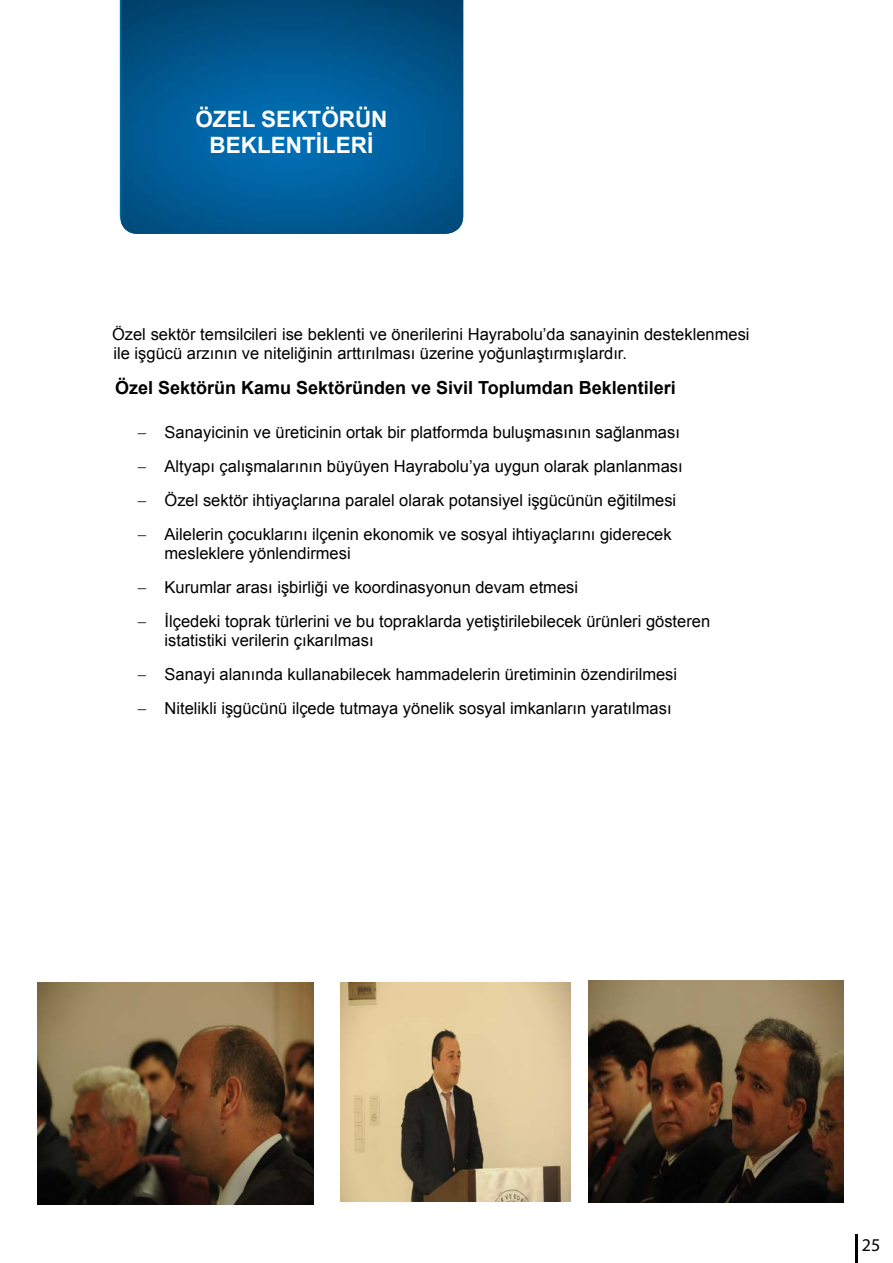
<style>
.page{position:relative;width:893px;height:1263px;background:#fff}
.page>*{position:absolute;margin:0;border:0;box-sizing:border-box;transform-origin:0 0}
.t1{font:700 22.5px/25.8px "Arial";color:#fff;text-align:center}
.t2{font:700 18px "Arial";color:#000}
.t3{font:18px "Myriad Pro";color:#000}
.t4{font:16.5px/33.9px "Arial";color:#000}
</style>
<div class="page">
<img style="left:121px;top:0;width:342px;height:234px">
<img style="left:340px;top:982px;width:230px;height:220px">
<img style="left:589px;top:981px;width:254px;height:222px">
<img style="left:37px;top:982px;width:276px;height:222px">
<hr style="left:855px;top:1235px;width:2px;height:28px;background:#000">
<h1 class="t1" style="left:195px;top:107px;width:194px">ÖZEL SEKTÖRÜN<br>BEKLENTİLERİ</h1>
<p class="t4" style="left:112px;top:324px;width:639px;line-height:19px">Özel sektör temsilcileri ise beklenti ve önerilerini Hayrabolu’da sanayinin desteklenmesi ile işgücü arzının ve niteliğinin arttırılması üzerine yoğunlaştırmışlardır.</p>
<p class="t2" style="left:115px;top:376px;width:562px">Özel Sektörün Kamu Sektöründen ve Sivil Toplumdan Beklentileri</p>
<p class="t4" style="left:138px;top:415px;width:547px">− Sanayicinin ve üreticinin ortak bir platformda buluşmasının sağlanması − Altyapı çalışmalarının büyüyen Hayrabolu’ya uygun olarak planlanması − Özel sektör ihtiyaçlarına paralel olarak potansiyel işgücünün eğitilmesi − Ailelerin çocuklarını ilçenin ekonomik ve sosyal ihtiyaçlarını giderecek</p>
<p class="t4" style="left:138px;top:536px;width:574px;text-indent:27px">mesleklere yönlendirmesi<br>− Kurumlar arası işbirliği ve koordinasyonun devam etmesi<br>− İlçedeki toprak türlerini ve bu topraklarda yetiştirilebilecek ürünleri gösteren</p>
<p class="t4" style="left:138px;top:623px;width:541px;text-indent:27px">istatistiki verilerin çıkarılması<br>− Sanayi alanında kullanabilecek hammadelerin üretiminin özendirilmesi − Nitelikli işgücünü ilçede tutmaya yönelik sosyal imkanların yaratılması</p>
<p class="t3" style="left:862px;top:1234px;width:20px">25</p>
</div>
